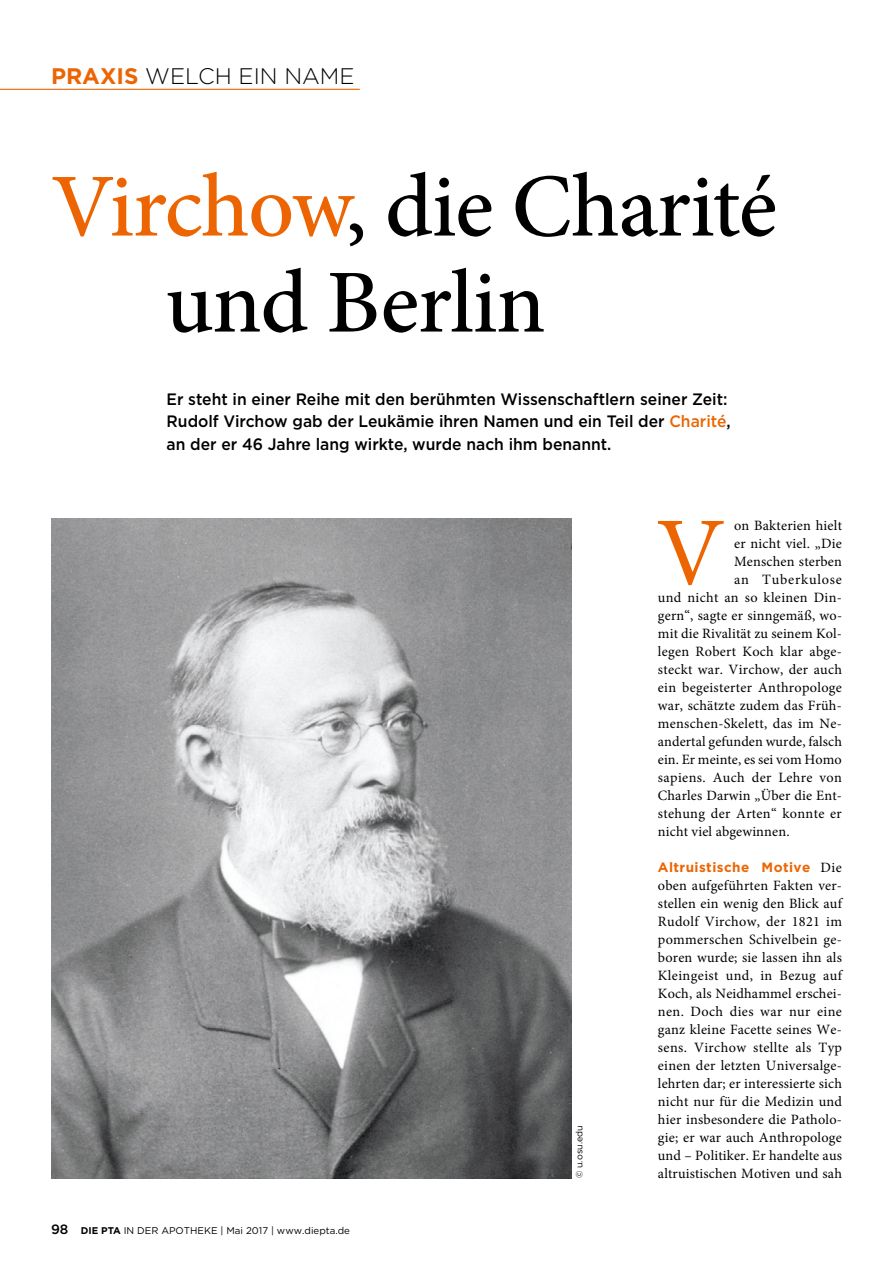
<style>
.page{position:relative;width:893px;height:1263px;background:#fff}
.page>*{position:absolute;margin:0;border:0;box-sizing:border-box;transform-origin:0 0}
.Praxis_Grundtext_Ini{font:97.2px "Minion Pro";color:#ec6502}
.Praxis_Titel{font:500 90px/96px "Minion Pro";letter-spacing:-.01em;color:#000}
.t1{font:300 22.5px "Gotham";color:#000}
.Praxis_Vorspann{font:500 16.5px/22.5px "Gotham";color:#000;scale:.95 1}
.Praxis_Grundtext{font:14.25px/18px "Minion Pro";letter-spacing:.01em;color:#000;text-align:justify}
.Praxis_Grundtext_Ini-2{font:14.25px "Minion Pro";letter-spacing:.015em;color:#000}
.Praxis_Grundtext_Ini-3{font:14.25px "Minion Pro";letter-spacing:.055em;color:#000}
.Praxis_Grundtext-2{font:700 13.5px "Gotham";letter-spacing:.035em;color:#ec6502}
.t2{font:500 13.5px "Gotham";color:#000}
.t3{font:9.75px "Gotham";color:#000}
.Praxis_Bildquelle{font:9px "Gotham";color:#000}
.s1{font-weight:700;color:#ec6502}
.s2{color:#ec6502}
.s3{font-weight:700}
.s4{font-family:"Minion Pro";font-weight:400;font-size:14.25px;color:#000}
</style>
<div class="page">
<img style="left:51px;top:519px;width:520px;height:659px">
<hr style="left:0;top:89px;width:360px;height:1px;background:#ec6502">
<p class="t1" style="left:51px;top:62px;width:305px"><span class="s1">PRAXIS</span> WELCH EIN NAME</p>
<p class="Praxis_Titel" style="left:165px;top:159px;width:613px;text-indent:-114px"><span class="s2">Virchow</span>, die Charité und Berlin</p>
<p class="Praxis_Vorspann" style="left:167px;top:387px;width:595px">Er steht in einer Reihe mit den berühmten Wissenschaftlern seiner Zeit:<br>Rudolf Virchow gab der Leukämie ihren Namen und ein Teil der <span class="s2">Charité</span>, an der er 46 Jahre lang wirkte, wurde nach ihm benannt.</p>
<p class="t2" style="left:51px;top:1220px;width:19px">98</p>
<p class="t3" style="left:81px;top:1224px;width:271px"><span class="s3">DIE PTA</span> IN DER APOTHEKE | Mai 2017 | www.diepta.de</p>
<p class="Praxis_Bildquelle" style="left:574px;top:1178px;width:54px;rotate:-90deg">© u.osu.edu</p>
<p class="Praxis_Grundtext_Ini" style="left:656px;top:488px;width:71px">V</p>
<p class="Praxis_Grundtext_Ini-2" style="left:734px;top:516px;width:109px">on Bakterien hielt</p>
<p class="Praxis_Grundtext_Ini-2" style="left:734px;top:534px;width:109px">er nicht viel. „Die</p>
<p class="Praxis_Grundtext_Ini-2" style="left:734px;top:552px;width:109px">Menschen sterben</p>
<p class="Praxis_Grundtext_Ini-3" style="left:734px;top:570px;width:109px">an Tuberkulose</p>
<p class="Praxis_Grundtext_Ini-2" style="left:658px;top:588px;width:186px">und nicht an so kleinen Din-</p>
<p class="Praxis_Grundtext_Ini-2" style="left:658px;top:606px;width:186px">gern“, sagte er sinngemäß, wo-</p>
<p class="Praxis_Grundtext_Ini-2" style="left:658px;top:624px;width:186px">mit die Rivalität zu seinem Kol-</p>
<p class="Praxis_Grundtext_Ini-2" style="left:658px;top:642px;width:186px">legen Robert Koch klar abge-</p>
<p class="Praxis_Grundtext_Ini-2" style="left:658px;top:660px;width:185px">steckt war. Virchow, der auch</p>
<p class="Praxis_Grundtext_Ini-2" style="left:658px;top:678px;width:186px">ein begeisterter Anthropologe</p>
<p class="Praxis_Grundtext_Ini-2" style="left:658px;top:696px;width:186px">war, schätzte zudem das Früh-</p>
<p class="Praxis_Grundtext_Ini-2" style="left:658px;top:714px;width:186px">menschen-Skelett, das im Ne-</p>
<p class="Praxis_Grundtext_Ini-2" style="left:658px;top:732px;width:186px">andertal gefunden wurde, falsch</p>
<p class="Praxis_Grundtext_Ini-2" style="left:658px;top:750px;width:185px">ein. Er meinte, es sei vom Homo</p>
<p class="Praxis_Grundtext_Ini-2" style="left:658px;top:768px;width:186px">sapiens. Auch der Lehre von</p>
<p class="Praxis_Grundtext_Ini-2" style="left:658px;top:786px;width:186px">Charles Darwin „Über die Ent-</p>
<p class="Praxis_Grundtext_Ini-2" style="left:658px;top:804px;width:185px">stehung der Arten“ konnte er</p>
<p class="Praxis_Grundtext_Ini-2" style="left:658px;top:822px;width:133px">nicht viel abgewinnen.</p>
<p class="Praxis_Grundtext-2" style="left:658px;top:858px;width:185px">Altruistische Motive <span class="s4">Die</span></p>
<p class="Praxis_Grundtext" style="left:658px;top:877px;width:186px">oben aufgeführten Fakten ver&shy;stellen ein wenig den Blick auf Rudolf Virchow, der 1821 im pommerschen Schivelbein ge&shy;boren wurde; sie lassen ihn als Kleingeist und, in Bezug auf Koch, als Neidhammel erschei&shy;nen. Doch dies war nur eine ganz kleine Facette seines We&shy;sens. Virchow stellte als Typ einen der letzten Universalge&shy;lehrten dar; er interessierte sich nicht nur für die Medizin und hier insbesondere die Patholo&shy;gie; er war auch Anthropologe und – Politiker. Er handelte aus altruistischen Motiven und sah</p>
</div>
